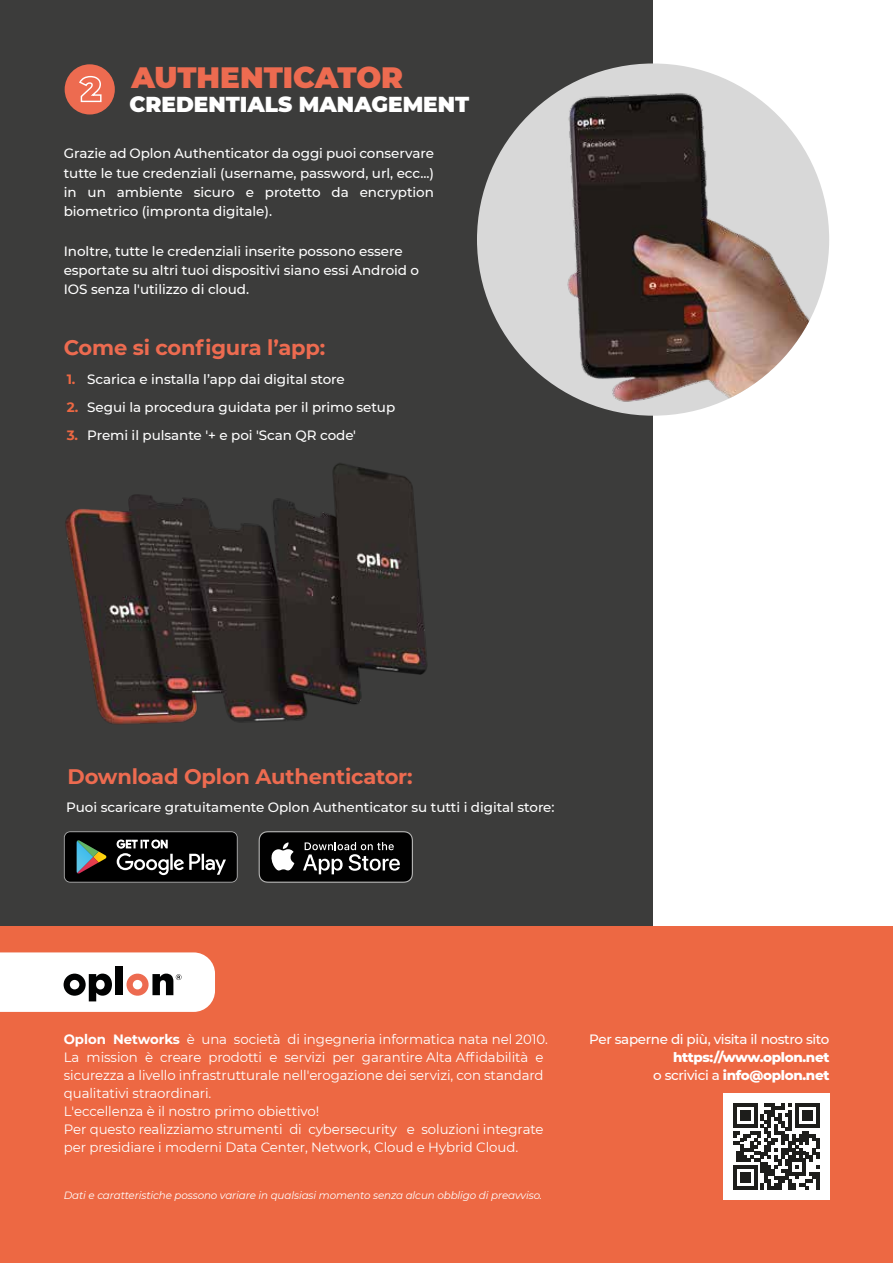
<style>
.page{position:relative;width:893px;height:1263px;background:#fff}
.page>*{position:absolute;margin:0;border:0;box-sizing:border-box;transform-origin:0 0}
.t1{font:900 29.4px "Montserrat";color:#ed6b50}
.t2{font:900 21.6px "Montserrat";color:#fff}
.t3{font:700 21px "Montserrat";letter-spacing:-.01em;color:#ed6b50}
.t4{font:500 13.5px/19.5px "Montserrat";letter-spacing:-.005em;color:#fff;text-align:justify}
.t5{font:13.5px/18px "Montserrat";letter-spacing:-.005em;color:#fff}
.t6{font:800 13.5px/18px "Montserrat";letter-spacing:-.025em;color:#fff;text-align:right}
.t7{font:500 13.5px "Montserrat";letter-spacing:-.025em;color:#fff}
.t8{font:italic 10.5px "Montserrat";letter-spacing:-.01em;color:#fff}
.s1{font-weight:700;color:#ed6843}
.s2{font-weight:700}
.s3{font-weight:500}
</style>
<div class="page">
<div style="left:0;top:925px;width:893px;height:338px;background:#ed6843"></div>
<svg style="left:0;top:952px;width:215px;height:60px;background:#e3dddc"></svg>
<div style="left:0;top:0;width:653px;height:925px;background:#3c3c3b"></div>
<div style="left:723px;top:1093px;width:106px;height:107px;background:#fff"></div>
<svg style="left:733px;top:1103px;width:87px;height:87px"></svg>
<hr style="left:816px;top:1172px;width:4px;height:18px;background:#1d1d1b">
<svg style="left:259px;top:831px;width:154px;height:52px;background:#313131"></svg>
<svg style="left:64px;top:831px;width:174px;height:52px;background:#2a2c2b"></svg>
<div style="left:477px;top:63px;width:352px;height:353px;background:#d8d8d8;border-radius:50%"></div>
<img style="left:563px;top:88px;width:266px;height:328px">
<div style="left:65px;top:64px;width:50px;height:50px;background:#ed6b50;border-radius:50%"></div>
<svg style="left:79px;top:75px;width:23px;height:28px"></svg>
<img style="left:65px;top:463px;width:362px;height:261px">
<h1 class="t1" style="left:131px;top:55px;width:273px">AUTHENTICATOR</h1>
<h2 class="t2" style="left:129px;top:88px;width:342px">CREDENTIALS MANAGEMENT</h2>
<p class="t4" style="left:64px;top:143px;width:372px">Grazie ad Oplon Authenticator da oggi puoi conservare tutte le tue credenziali (username, password, url, ecc...) in un ambiente sicuro e protetto da encryption biometrico (impronta digitale).</p>
<p class="t4" style="left:64px;top:240px;width:357px;text-align:left">Inoltre, tutte le credenziali inserite possono essere esportate su altri tuoi dispositivi siano essi Android o<br>IOS senza l'utilizzo di cloud.</p>
<h3 class="t3" style="left:64px;top:333px;width:263px">Come si configura l’app:</h3>
<p class="t4" style="left:67px;top:369px;width:280px"><span class="s1">1.</span> Scarica e installa l’app dai digital store</p>
<p class="t4" style="left:67px;top:397px;width:330px"><span class="s1">2.</span> Segui la procedura guidata per il primo setup</p>
<p class="t4" style="left:67px;top:424px;width:291px"><span class="s1">3.</span> Premi il pulsante '+ e poi 'Scan QR code'</p>
<h3 class="t3" style="left:68px;top:761px;width:347px">Download Oplon Authenticator:</h3>
<p class="t4" style="left:66px;top:796px;width:490px">Puoi scaricare gratuitamente Oplon Authenticator su tutti i digital store:</p>
<p class="t5" style="left:64px;top:1030px;width:486px"><span class="s2">Oplon Networks</span> è una società di ingegneria informatica nata nel 2010.<br>La mission è creare prodotti e servizi per garantire Alta Affidabilità e sicurezza a livello infrastrutturale nell'erogazione dei servizi, con standard qualitativi straordinari.<br>L'eccellenza è il nostro primo obiettivo!<br>Per questo realizziamo strumenti di cybersecurity e soluzioni integrate per presidiare i moderni Data Center, Network, Cloud e Hybrid Cloud.</p>
<p class="t8" style="left:64px;top:1188px;width:480px">Dati e caratteristiche possono variare in qualsiasi momento senza alcun obbligo di preavviso.</p>
<p class="t7" style="left:589px;top:1030px;width:242px">Per saperne di più, visita il nostro sito</p>
<p class="t6" style="left:653px;top:1047px;width:178px">https://www.oplon.net<br><span class="s3">o scrivici a</span> info@oplon.net</p>
</div>
